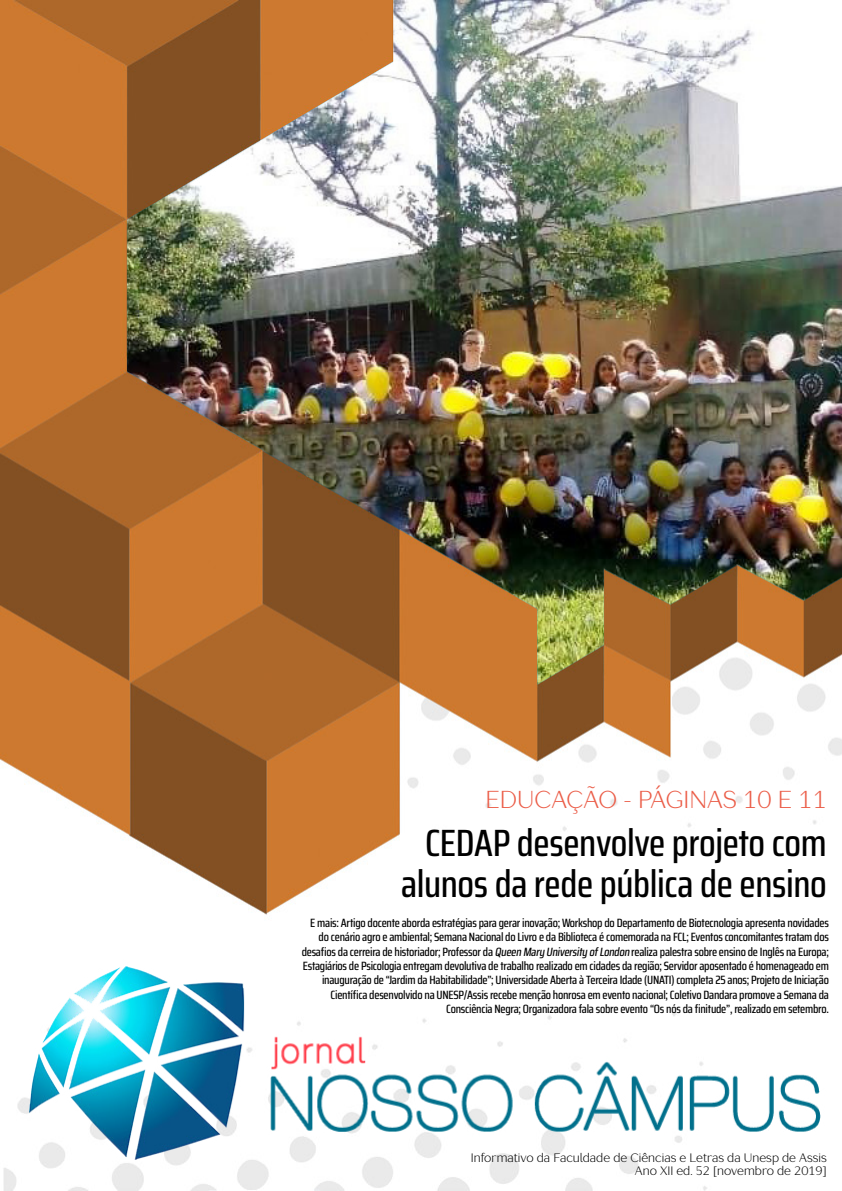
<style>
.page{position:relative;width:842px;height:1191px;background:#fff}
.page>*{position:absolute;margin:0;border:0;box-sizing:border-box;transform-origin:0 0}
.t1{font:500 38px/41px "Saira Condensed";letter-spacing:-.01em;color:#000;text-align:right}
.t2{font:300 24px "Lagu Sans";color:#eb5d48}
.t3{font:500 12px/14.4px "Saira Condensed";letter-spacing:-.02em;color:#000;text-align:right}
.t4{font:300 12px/13.2px "Lagu Sans";color:#000;text-align:right}
.s1{font-style:italic}
</style>
<div class="page">
<img style="left:0;top:0;width:842px;height:915px">
<img style="left:3px;top:966px;width:818px;height:224px">
<h2 class="t2" style="left:486px;top:780px;width:343px">EDUCAÇÃO - PÁGINAS 10 E 11</h2>
<h1 class="t1" style="left:401px;top:822px;width:427px">CEDAP desenvolve projeto com alunos da rede pública de ensino</h1>
<p class="t3" style="left:302px;top:915px;width:529px">E mais: Artigo docente aborda estratégias para gerar inovação; Workshop do Departamento de Biotecnologia apresenta novidades do cenário agro e ambiental; Semana Nacional do Livro e da Biblioteca é comemorada na FCL; Eventos concomitantes tratam dos desafios da cerreira de historiador; Professor da <span class="s1">QueenMaryUniversityofLondon</span>realiza palestra sobre ensino de Inglês na Europa; Estagiários de Psicologia entregam devolutiva de trabalho realizado em cidades da região; Servidor aposentado é homenageado em inauguração de “Jardim da Habitabilidade”; Universidade Aberta à Terceira Idade (UNATI) completa 25 anos; Projeto de Iniciação Científica desenvolvido na UNESP/Assis recebe menção honrosa em evento nacional; Coletivo Dandara promove a Semana da Consciência Negra; Organizadora fala sobre evento “Os nós da finitude”, realizado em setembro.</p>
<p class="t4" style="left:471px;top:1150px;width:358px">Informativo da Faculdade de Ciências e Letras da Unesp de Assis<br>Ano XII ed. 52 [novembro de 2019]</p>
</div>
